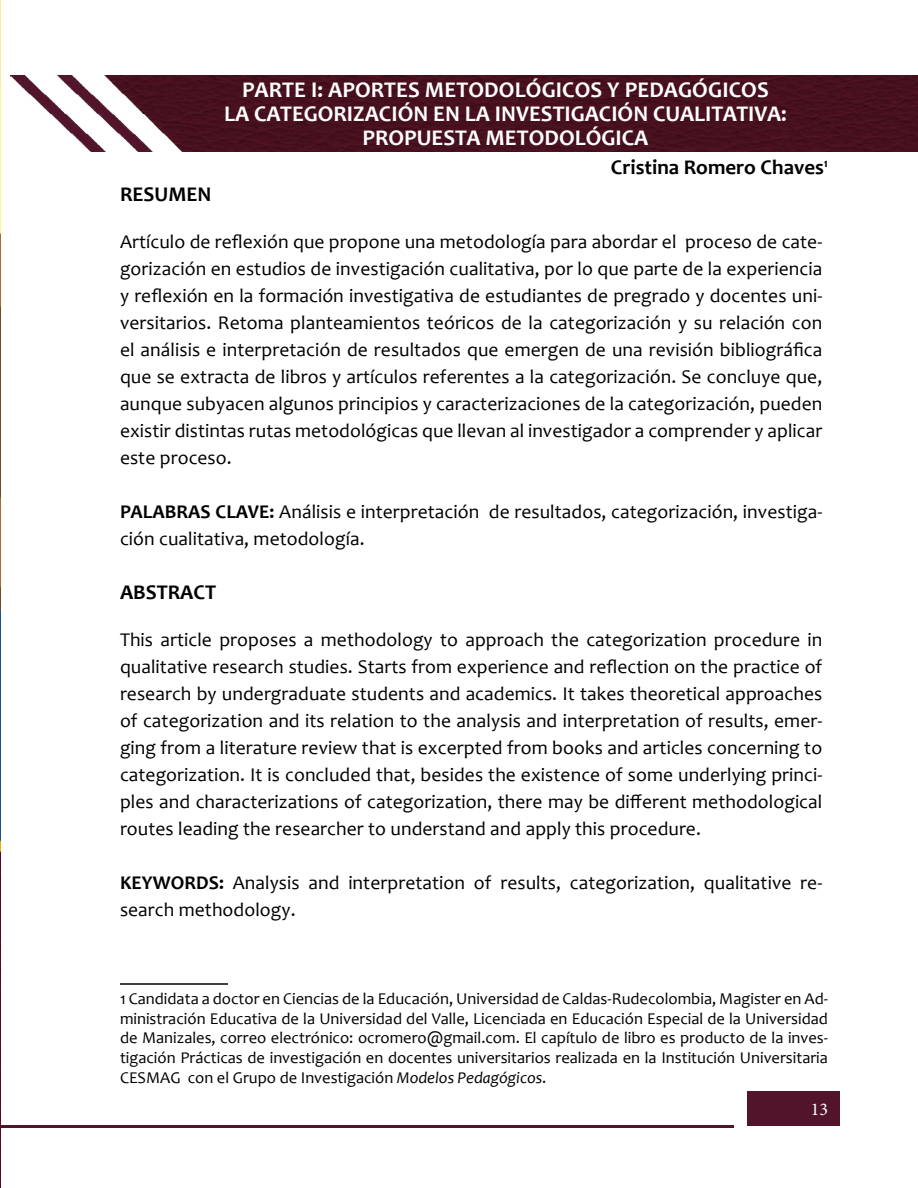
<style>
.page{position:relative;width:918px;height:1188px;background:#fff}
.page>*{position:absolute;margin:0;border:0;box-sizing:border-box;transform-origin:0 0}
.t1{font:700 22.5px/24px "Candara";color:#fff;text-align:center}
.t2{font:700 21px "Candara";color:#000}
.t3{font:19.5px/27px "Candara";letter-spacing:.005em;color:#000;text-align:justify}
.t4{font:18px "Minion Pro";color:#fff}
.t5{font:16.5px/19.8px "Candara";color:#000;text-align:justify}
.s1{font-weight:700}
.s2{font-style:italic}
</style>
<div class="page">
<div style="left:747px;top:1091px;width:93px;height:35px;background:#52142b"></div>
<hr style="left:0;top:1125px;width:734px;height:3px;background:#52142b">
<img style="left:11px;top:75px;width:907px;height:77px">
<hr style="left:120px;top:983px;width:108px;height:2px;background:#000">
<img style="left:0;top:0;width:1px;height:1188px">
<p class="t1" style="left:224px;top:78px;width:564px">PARTE I: APORTES METODOLÓGICOS Y PEDAGÓGICOS<br>LA CATEGORIZACIÓN EN LA INVESTIGACIÓN CUALITATIVA:<br>PROPUESTA METODOLÓGICA</p>
<p class="t2" style="left:611px;top:154px;width:219px">Cristina Romero Chaves<sup>1</sup></p>
<p class="t2" style="left:120px;top:181px;width:93px">RESUMEN</p>
<p class="t3" style="left:120px;top:228px;width:704px">Artículo de reflexión que propone una metodología para abordar el proceso de cate&shy;gorización en estudios de investigación cualitativa, por lo que parte de la experiencia y reflexión en la formación investigativa de estudiantes de pregrado y docentes uni&shy;versitarios. Retoma planteamientos teóricos de la categorización y su relación con el análisis e interpretación de resultados que emergen de una revisión bibliográfica que se extracta de libros y artículos referentes a la categorización. Se concluye que, aunque subyacen algunos principios y caracterizaciones de la categorización, pueden existir distintas rutas metodológicas que llevan al investigador a comprender y aplicar este proceso.</p>
<p class="t3" style="left:120px;top:498px;width:704px"><span class="s1">PALABRAS CLAVE:</span> Análisis e interpretación de resultados, categorización, investiga&shy;ción cualitativa, metodología.</p>
<p class="t2" style="left:120px;top:579px;width:98px">ABSTRACT</p>
<p class="t3" style="left:120px;top:626px;width:704px">This article proposes a methodology to approach the categorization procedure in qualitative research studies. Starts from experience and reflection on the practice of research by undergraduate students and academics. It takes theoretical approaches of categorization and its relation to the analysis and interpretation of results, emer&shy;ging from a literature review that is excerpted from books and articles concerning to categorization. It is concluded that, besides the existence of some underlying princi&shy;ples and characterizations of categorization, there may be different methodological routes leading the researcher to understand and apply this procedure.</p>
<p class="t3" style="left:120px;top:869px;width:704px"><span class="s1">KEYWORDS:</span> Analysis and interpretation of results, categorization, qualitative re&shy;search methodology.</p>
<p class="t5" style="left:120px;top:988px;width:710px">1 Candidata a doctor en Ciencias de la Educación, Universidad de Caldas-Rudecolombia, Magister en Ad&shy;ministración Educativa de la Universidad del Valle, Licenciada en Educación Especial de la Universidad de Manizales, correo electrónico: ocromero@gmail.com. El capítulo de libro es producto de la inves&shy;tigación Prácticas de investigación en docentes universitarios realizada en la Institución Universitaria CESMAG con el Grupo de Investigación <span class="s2">Modelos Pedagógicos</span>.</p>
<p class="t4" style="left:811px;top:1097px;width:19px">13</p>
</div>
